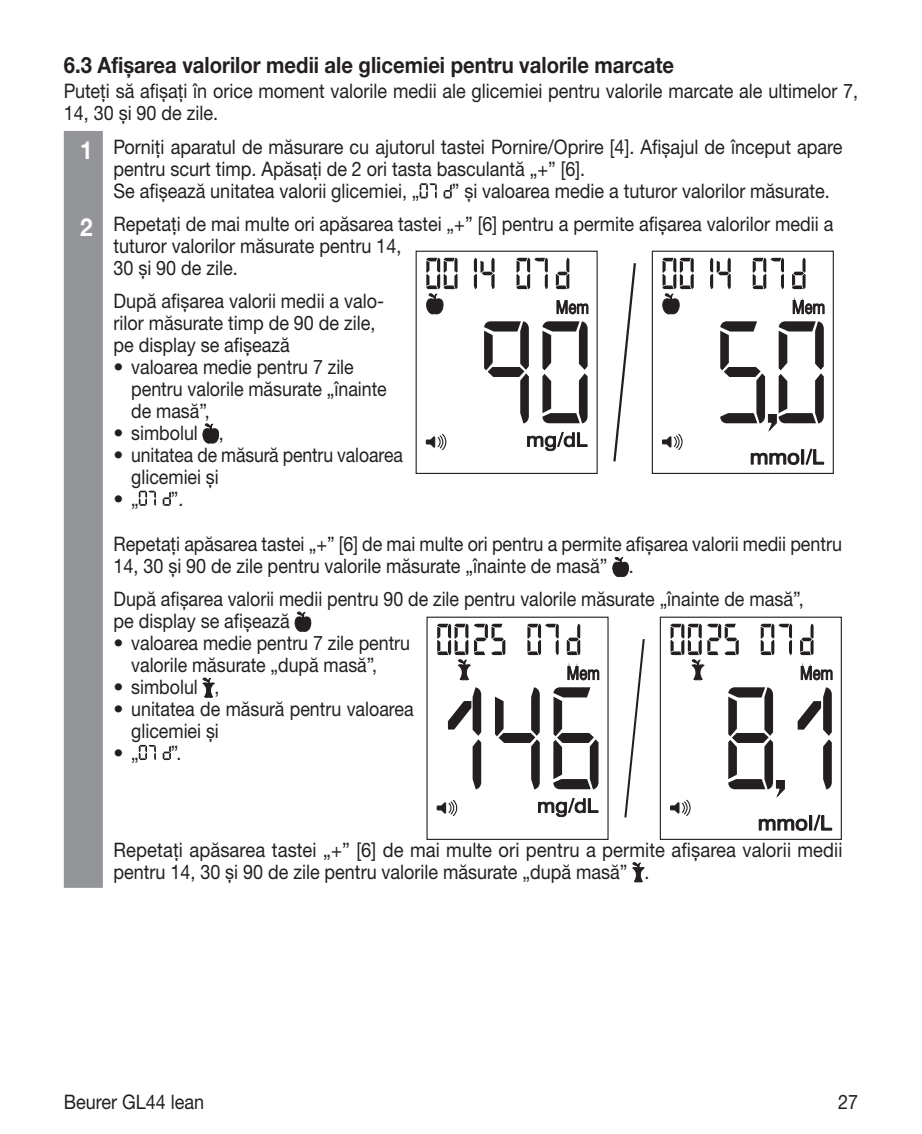
<style>
.page{position:relative;width:922px;height:1134px;background:#fff}
.page>*{position:absolute;margin:0;border:0;box-sizing:border-box;transform-origin:0 0}
.t1{font:700 22.5px "Helvetica Neue LTW1 G";color:#231f20;scale:.9 1}
.t2{font:20px/22px "Helvetica Neue LTW1 G";color:#231f20;scale:.9 1}
.t3{font:20px/22px "Helvetica Neue LTW1 G";color:#231f20;scale:.89 1}
.t4{font:20px/22px "Helvetica Neue LTW1 G";color:#231f20}
.t5{font:20px/22px "Helvetica Neue LTW1 G";color:#231f20;scale:.92 1}
.s1{font-weight:700;font-size:25px;color:#fff}
</style>
<div class="page">
<div style="left:64px;top:131px;width:39px;height:757px;background:#939598"></div>
<svg style="left:419px;top:183px;width:32px;height:15px"></svg>
<svg style="left:203px;top:424px;width:16px;height:19px"></svg>
<svg style="left:139px;top:491px;width:32px;height:15px"></svg>
<svg style="left:612px;top:557px;width:16px;height:20px"></svg>
<svg style="left:295px;top:612px;width:16px;height:19px"></svg>
<svg style="left:203px;top:678px;width:11px;height:20px"></svg>
<svg style="left:139px;top:745px;width:32px;height:15px"></svg>
<svg style="left:632px;top:862px;width:12px;height:20px"></svg>
<div style="left:415px;top:251px;width:182px;height:223px;border:1px solid #231f20"></div>
<svg style="left:484px;top:321px;width:44px;height:102px"></svg>
<svg style="left:542px;top:300px;width:46px;height:123px"></svg>
<svg style="left:555px;top:258px;width:14px;height:31px"></svg>
<svg style="left:473px;top:258px;width:21px;height:31px"></svg>
<svg style="left:516px;top:258px;width:31px;height:31px"></svg>
<svg style="left:426px;top:258px;width:31px;height:57px"></svg>
<svg style="left:527px;top:431px;width:61px;height:21px"></svg>
<svg style="left:426px;top:434px;width:20px;height:16px"></svg>
<div style="left:651px;top:251px;width:182px;height:223px;border:1px solid #231f20"></div>
<svg style="left:750px;top:448px;width:74px;height:17px"></svg>
<svg style="left:800px;top:449px;width:4px;height:16px"></svg>
<svg style="left:662px;top:434px;width:20px;height:16px"></svg>
<svg style="left:792px;top:258px;width:13px;height:31px"></svg>
<svg style="left:710px;top:258px;width:20px;height:31px"></svg>
<svg style="left:752px;top:258px;width:31px;height:31px"></svg>
<svg style="left:662px;top:258px;width:31px;height:57px"></svg>
<svg style="left:720px;top:300px;width:104px;height:132px"></svg>
<svg style="left:613px;top:263px;width:23px;height:199px"></svg>
<div style="left:426px;top:617px;width:182px;height:223px;border:1px solid #231f20"></div>
<svg style="left:495px;top:687px;width:44px;height:102px"></svg>
<svg style="left:553px;top:666px;width:46px;height:123px"></svg>
<svg style="left:566px;top:624px;width:14px;height:31px"></svg>
<svg style="left:527px;top:624px;width:31px;height:31px"></svg>
<svg style="left:437px;top:624px;width:68px;height:56px"></svg>
<svg style="left:538px;top:797px;width:60px;height:21px"></svg>
<svg style="left:448px;top:687px;width:33px;height:102px"></svg>
<svg style="left:436px;top:800px;width:21px;height:16px"></svg>
<div style="left:659px;top:617px;width:182px;height:223px;border:1px solid #231f20"></div>
<svg style="left:758px;top:814px;width:74px;height:17px"></svg>
<div style="left:808px;top:815px;width:4px;height:16px;border:1px solid #231f20"></div>
<svg style="left:670px;top:800px;width:20px;height:16px"></svg>
<svg style="left:800px;top:624px;width:13px;height:31px"></svg>
<svg style="left:760px;top:624px;width:31px;height:31px"></svg>
<svg style="left:670px;top:624px;width:68px;height:56px"></svg>
<svg style="left:728px;top:687px;width:56px;height:111px"></svg>
<svg style="left:797px;top:666px;width:35px;height:123px"></svg>
<svg style="left:624px;top:639px;width:21px;height:179px"></svg>
<p class="t1" style="left:64px;top:51px;width:679px">6.3 Afișarea valorilor medii ale glicemiei pentru valorile marcate</p>
<p class="t2" style="left:64px;top:80px;width:883px">Puteți să afișați în orice moment valorile medii ale glicemiei pentru valorile marcate ale ultimelor 7,<br>14, 30 și 90 de zile.</p>
<p class="t2" style="left:113px;top:136px;width:811px;text-indent:-33px"><span class="s1">1</span> Porniți aparatul de măsurare cu ajutorul tastei Pornire/Oprire [4]. Afișajul de început apare pentru scurt timp. Apăsați de 2 ori tasta basculantă „+” [6].<br>Se afișează unitatea valorii glicemiei, „</p>
<p class="t2" style="left:80px;top:175px;width:838px;line-height:32.8px;text-align:right">” și valoarea medie a tuturor valorilor măsurate.<br><span class="s1">2</span> Repetați de mai multe ori apăsarea tastei „+” [6] pentru a permite afișarea valorilor medii a</p>
<p class="t2" style="left:113px;top:235px;width:321px">tuturor valorilor măsurate pentru 14,<br>30 și 90 de zile.</p>
<p class="t2" style="left:113px;top:289px;width:302px">După afișarea valorii medii a valo&shy;rilor măsurate timp de 90 de zile, pe display se afișează</p>
<p class="t4" style="left:131px;top:356px;width:257px;text-indent:-18px">• valoarea medie pentru 7 zile pentru valorile măsurate „înainte de masă”,</p>
<p class="t4" style="left:113px;top:422px;width:112px">• simbolul ,</p>
<p class="t4" style="left:131px;top:444px;width:273px;text-indent:-18px">• unitatea de măsură pentru valoarea glicemiei și</p>
<p class="t4" style="left:113px;top:488px;width:27px">• „</p>
<p class="t3" style="left:171px;top:488px;width:16px">”.</p>
<p class="t3" style="left:113px;top:533px;width:819px">Repetați apăsarea tastei „+” [6] de mai multe ori pentru a permite afișarea valorii medii pentru<br>14, 30 și 90 de zile pentru valorile măsurate „înainte de masă” .</p>
<p class="t3" style="left:113px;top:588px;width:776px">După afișarea valorii medii pentru 90 de zile pentru valorile măsurate „înainte de masă”, pe display se afișează</p>
<p class="t4" style="left:131px;top:632px;width:280px;text-indent:-18px">• valoarea medie pentru 7 zile pentru valorile măsurate „după masă”,</p>
<p class="t4" style="left:113px;top:676px;width:107px">• simbolul ,</p>
<p class="t4" style="left:131px;top:698px;width:284px;text-indent:-18px">• unitatea de măsură pentru valoarea glicemiei și</p>
<p class="t4" style="left:113px;top:742px;width:27px">• „</p>
<p class="t3" style="left:171px;top:742px;width:13px">”.</p>
<p class="t5" style="left:113px;top:838px;width:793px">Repetați apăsarea tastei „+” [6] de mai multe ori pentru a permite afișarea valorii medii pentru 14, 30 și 90 de zile pentru valorile măsurate „după masă” .</p>
<p class="t2" style="left:64px;top:1091px;width:157px">Beurer GL44 lean</p>
<p class="t2" style="left:837px;top:1091px;width:24px">27</p>
</div>
